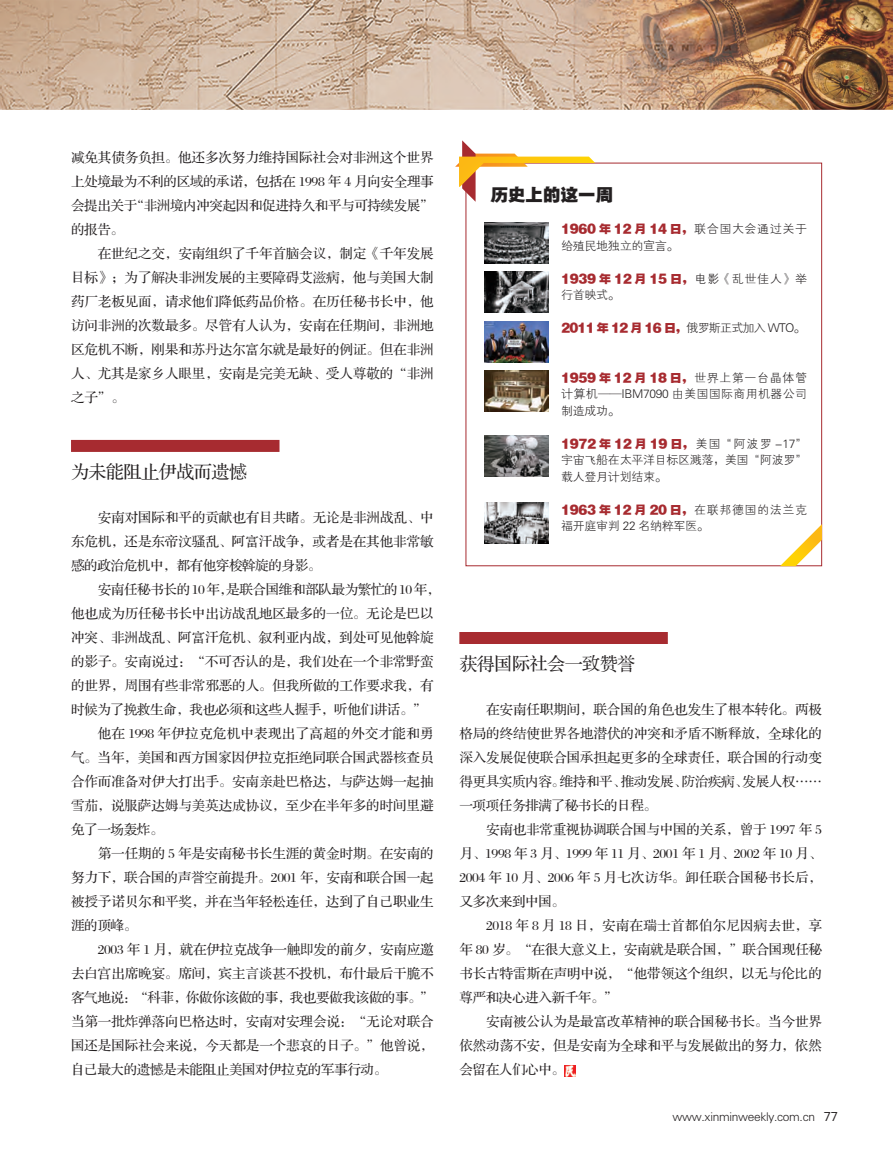
<style>
.page{position:relative;width:893px;height:1157px;background:#fff}
.page>*{position:absolute;margin:0;border:0;box-sizing:border-box;transform-origin:0 0}
.t1{font:18px "FZS3 K GBK1 0";letter-spacing:-.025em;color:#231f20}
.t2{font:18px "FZYDTHJW GB1 0";letter-spacing:-.025em;color:#231f20}
.t3{font:13.5px "FZS3 JW GB1 0";letter-spacing:-.005em;color:#231f20}
.t4{font:13.5px "FZS3 JW GB1 0";letter-spacing:-.025em;color:#231f20}
.t5{font:13.5px "FZS3 JW GB1 0";letter-spacing:.025em;color:#231f20}
.t6{font:13.5px "FZS3 JW GB1 0";letter-spacing:.015em;color:#231f20}
.t7{font:12px/16.5px "FZXH1 JW GB1 0";letter-spacing:-.025em;color:#231f20}
.t8{font:12px "FZYDTHJW GB1 0";letter-spacing:-.065em;color:#a72b30}
.s1{font-family:"FZYDTHJW GB1 0";color:#a72b30}
.s2{font-family:"FZXH1 JW GB1 0";color:#231f20}
.s3{font-family:"Microsoft Ya Hei"}
</style>
<div class="page">
<img style="left:0;top:0;width:893px;height:550px">
<div style="left:71px;top:440px;width:208px;height:12px;background:#a72b30"></div>
<div style="left:459px;top:632px;width:209px;height:12px;background:#a72b30"></div>
<svg style="left:565px;top:1065px;width:11px;height:11px"></svg>
<svg style="left:455px;top:140px;width:140px;height:62px"></svg>
<svg style="left:780px;top:524px;width:42px;height:42px"></svg>
<img style="left:485px;top:223px;width:63px;height:41px">
<img style="left:485px;top:271px;width:63px;height:41px">
<img style="left:485px;top:321px;width:63px;height:41px">
<img style="left:485px;top:371px;width:63px;height:41px">
<img style="left:485px;top:435px;width:63px;height:41px">
<img style="left:485px;top:502px;width:63px;height:42px">
<p class="t3" style="left:71px;top:150px;width:364px">减免其债务负担。他还多次努力维持国际社会对非洲这个世界</p>
<p class="t3" style="left:71px;top:174px;width:364px">上处境最为不利的区域的承诺，包括在 1998 年 4 月向安全理事</p>
<p class="t4" style="left:71px;top:198px;width:364px">会提出关于“非洲境内冲突起因和促进持久和平与可持续发展”</p>
<p class="t3" style="left:71px;top:222px;width:54px">的报告。</p>
<p class="t3" style="left:98px;top:246px;width:337px">在世纪之交，安南组织了千年首脑会议，制定《千年发展</p>
<p class="t3" style="left:71px;top:270px;width:364px">目标》；为了解决非洲发展的主要障碍艾滋病，他与美国大制</p>
<p class="t3" style="left:71px;top:294px;width:364px">药厂老板见面，请求他们降低药品价格。在历任秘书长中，他</p>
<p class="t3" style="left:71px;top:318px;width:364px">访问非洲的次数最多。尽管有人认为，安南在任期间，非洲地</p>
<p class="t3" style="left:71px;top:342px;width:364px">区危机不断，刚果和苏丹达尔富尔就是最好的例证。但在非洲</p>
<p class="t3" style="left:71px;top:366px;width:364px">人、尤其是家乡人眼里，安南是完美无缺、受人尊敬的“非洲</p>
<p class="t3" style="left:71px;top:390px;width:55px">之子”。</p>
<p class="t1" style="left:71px;top:462px;width:177px">为未能阻止伊战而遗憾</p>
<p class="t3" style="left:98px;top:510px;width:337px">安南对国际和平的贡献也有目共睹。无论是非洲战乱、中</p>
<p class="t3" style="left:71px;top:534px;width:364px">东危机，还是东帝汶骚乱、阿富汗战争，或者是在其他非常敏</p>
<p class="t4" style="left:71px;top:558px;width:252px">感的政治危机中，都有他穿梭斡旋的身影。</p>
<p class="t4" style="left:98px;top:582px;width:344px">安南任秘书长的 10年，是联合国维和部队最为繁忙的 10年，</p>
<p class="t3" style="left:71px;top:606px;width:364px">他也成为历任秘书长中出访战乱地区最多的一位。无论是巴以</p>
<p class="t3" style="left:71px;top:630px;width:364px">冲突、非洲战乱、阿富汗危机、叙利亚内战，到处可见他斡旋</p>
<p class="t3" style="left:71px;top:654px;width:364px">的影子。安南说过：“不可否认的是，我们处在一个非常野蛮</p>
<p class="t3" style="left:71px;top:678px;width:364px">的世界，周围有些非常邪恶的人。但我所做的工作要求我，有</p>
<p class="t4" style="left:71px;top:702px;width:357px">时候为了挽救生命，我也必须和这些人握手，听他们讲话。”</p>
<p class="t5" style="left:98px;top:726px;width:337px">他在 1998 年伊拉克危机中表现出了高超的外交才能和勇</p>
<p class="t3" style="left:71px;top:750px;width:364px">气。当年，美国和西方国家因伊拉克拒绝同联合国武器核查员</p>
<p class="t3" style="left:71px;top:774px;width:364px">合作而准备对伊大打出手。安南亲赴巴格达，与萨达姆一起抽</p>
<p class="t3" style="left:71px;top:798px;width:364px">雪茄，说服萨达姆与美英达成协议，至少在半年多的时间里避</p>
<p class="t3" style="left:71px;top:822px;width:94px">免了一场轰炸。</p>
<p class="t3" style="left:98px;top:846px;width:337px">第一任期的 5 年是安南秘书长生涯的黄金时期。在安南的</p>
<p class="t3" style="left:71px;top:870px;width:364px">努力下，联合国的声誉空前提升。2001 年，安南和联合国一起</p>
<p class="t3" style="left:71px;top:894px;width:364px">被授予诺贝尔和平奖，并在当年轻松连任，达到了自己职业生</p>
<p class="t3" style="left:71px;top:918px;width:68px">涯的顶峰。</p>
<p class="t3" style="left:98px;top:942px;width:337px">2003 年 1 月，就在伊拉克战争一触即发的前夕，安南应邀</p>
<p class="t3" style="left:71px;top:966px;width:364px">去白宫出席晚宴。席间，宾主言谈甚不投机，布什最后干脆不</p>
<p class="t4" style="left:71px;top:990px;width:364px">客气地说：“科菲，你做你该做的事，我也要做我该做的事。”</p>
<p class="t3" style="left:71px;top:1014px;width:364px">当第一批炸弹落向巴格达时，安南对安理会说：“无论对联合</p>
<p class="t3" style="left:71px;top:1038px;width:364px">国还是国际社会来说，今天都是一个悲哀的日子。”他曾说，</p>
<p class="t4" style="left:71px;top:1062px;width:318px">自己最大的遗憾是未能阻止美国对伊拉克的军事行动。</p>
<p class="t2" style="left:490px;top:185px;width:125px">历史上的这一周</p>
<p class="t7" style="left:561px;top:221px;width:247px"><span class="s1">1960 年 12 月 14 日，</span>联合国大会通过关于给殖民地独立的宣言。</p>
<p class="t7" style="left:561px;top:270px;width:247px"><span class="s1">1939 年 12 月 15 日，</span>电影《乱世佳人》举行首映式。</p>
<p class="t8" style="left:561px;top:321px;width:246px">2011 年 12 月 16 日，<span class="s2">俄罗斯正式加入 WTO。</span></p>
<p class="t7" style="left:561px;top:369px;width:247px;text-align:justify"><span class="s1">1959 年 12 月 18 日，</span>世界上第一台晶体管计算机——IBM7090 由美国国际商用机器公司制造成功。</p>
<p class="t7" style="left:561px;top:435px;width:247px;text-align:justify"><span class="s1">1972 年 12 月 19 日，</span>美国“阿波罗 -17”宇宙飞船在太平洋目标区溅落，美国“阿波罗”载人登月计划结束。</p>
<p class="t7" style="left:561px;top:501px;width:247px"><span class="s1">1963 年 12 月 20 日，</span>在联邦德国的法兰克福开庭审判 22 名纳粹军医。</p>
<p class="t1" style="left:459px;top:654px;width:177px">获得国际社会一致赞誉</p>
<p class="t3" style="left:486px;top:702px;width:337px">在安南任职期间，联合国的角色也发生了根本转化。两极</p>
<p class="t3" style="left:459px;top:726px;width:364px">格局的终结使世界各地潜伏的冲突和矛盾不断释放，全球化的</p>
<p class="t3" style="left:459px;top:750px;width:364px">深入发展促使联合国承担起更多的全球责任，联合国的行动变</p>
<p class="t4" style="left:459px;top:774px;width:364px">得更具实质内容。维持和平、推动发展、防治疾病、发展人权……</p>
<p class="t4" style="left:459px;top:798px;width:199px">一项项任务排满了秘书长的日程。</p>
<p class="t3" style="left:486px;top:822px;width:337px">安南也非常重视协调联合国与中国的关系，曾于 1997 年 5</p>
<p class="t4" style="left:459px;top:846px;width:364px">月、1998 年 3 月、1999 年 11 月、2001 年 1 月、2002 年 10 月、</p>
<p class="t6" style="left:459px;top:870px;width:364px">2004 年 10 月、2006 年 5 月七次访华。卸任联合国秘书长后，</p>
<p class="t4" style="left:459px;top:894px;width:107px">又多次来到中国。</p>
<p class="t5" style="left:486px;top:918px;width:337px">2018 年 8 月 18 日，安南在瑞士首都伯尔尼因病去世，享</p>
<p class="t4" style="left:459px;top:942px;width:364px">年 80 岁。“在很大意义上，安南就是联合国，”联合国现任秘</p>
<p class="t3" style="left:459px;top:966px;width:364px">书长古特雷斯在声明中说，“他带领这个组织，以无与伦比的</p>
<p class="t4" style="left:459px;top:990px;width:160px">尊严和决心进入新千年。”</p>
<p class="t3" style="left:486px;top:1014px;width:337px">安南被公认为是最富改革精神的联合国秘书长。当今世界</p>
<p class="t3" style="left:459px;top:1038px;width:364px">依然动荡不安，但是安南为全球和平与发展做出的努力，依然</p>
<p class="t4" style="left:459px;top:1062px;width:107px">会留在人们心中。</p>
<p class="t7" style="left:673px;top:1108px;width:167px">www.xinminweekly.com.cn <span class="s3">77</span></p>
</div>
